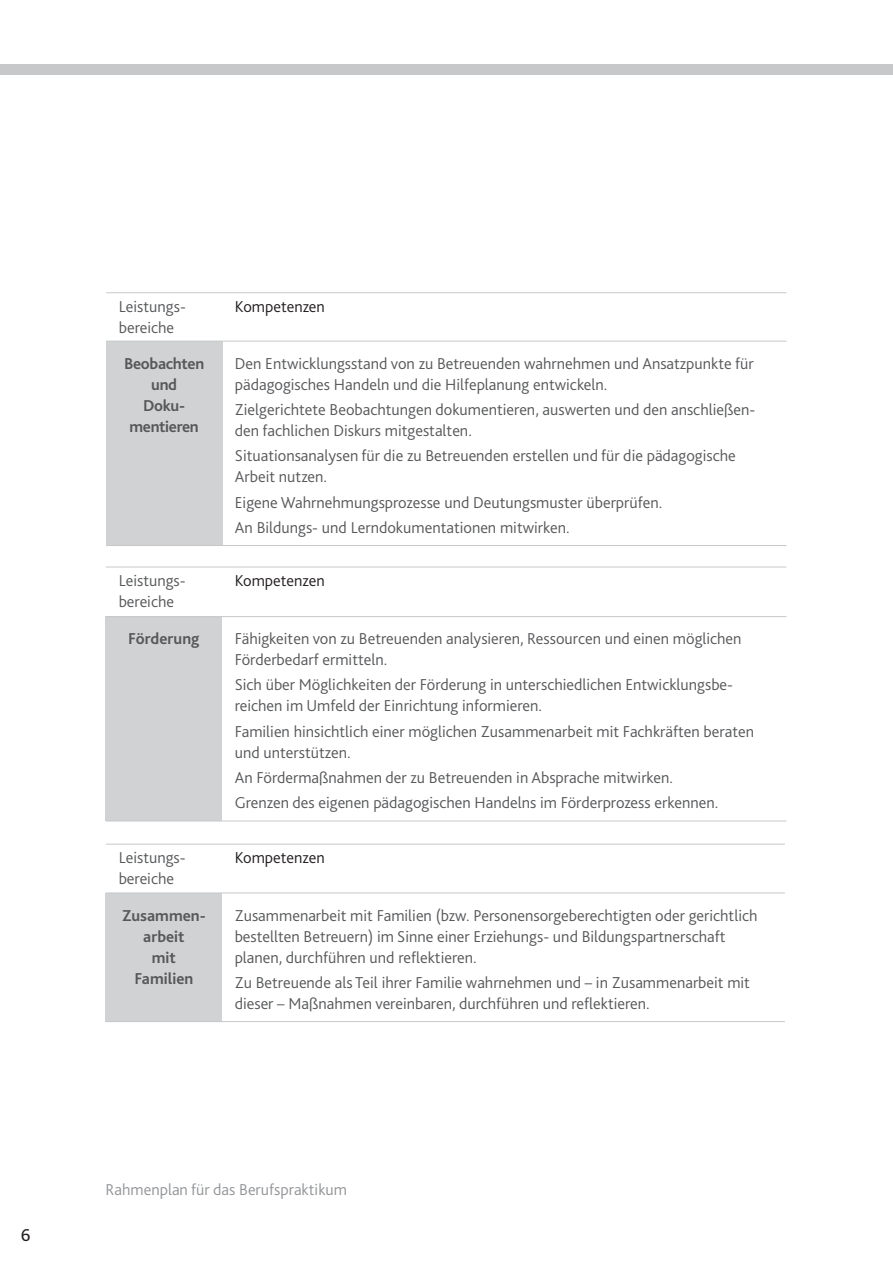
<style>
.page{position:relative;width:893px;height:1263px;background:#fff}
.page>*{position:absolute;margin:0;border:0;box-sizing:border-box;transform-origin:0 0}
.t1{font:18px "Bliss 2";color:#231f20}
.t2{font:300 16.5px/21px "Bliss 2";color:#57585a}
.t3{font:700 16.5px/21px "Bliss 2";color:#57585a;text-align:center}
.t4{font:300 16.5px "Bliss 2";color:#231f20}
.t5{font:300 16.5px "Bliss 2";color:#939598}
.t6{font:700 16.5px/21px "Bliss 2";letter-spacing:-.02em;color:#57585a;text-align:center}
</style>
<div class="page">
<div style="left:0;top:64px;width:893px;height:10px;background:#c7c8ca"></div>
<div style="left:106px;top:341px;width:116px;height:204px;background:#d1d2d4"></div>
<hr style="left:106px;top:292px;width:116px;height:1px;background:#c7c8ca">
<hr style="left:222px;top:292px;width:564px;height:1px;background:#c7c8ca">
<hr style="left:106px;top:341px;width:116px;height:1px;background:#c7c8ca">
<hr style="left:222px;top:341px;width:564px;height:1px;background:#c7c8ca">
<hr style="left:106px;top:545px;width:116px;height:1px;background:#c7c8ca">
<hr style="left:222px;top:545px;width:564px;height:1px;background:#c7c8ca">
<div style="left:106px;top:617px;width:116px;height:204px;background:#d1d2d4"></div>
<hr style="left:106px;top:567px;width:116px;height:1px;background:#c7c8ca">
<hr style="left:222px;top:567px;width:564px;height:1px;background:#c7c8ca">
<hr style="left:106px;top:616px;width:116px;height:1px;background:#c7c8ca">
<hr style="left:222px;top:616px;width:564px;height:1px;background:#c7c8ca">
<hr style="left:106px;top:821px;width:116px;height:1px;background:#c7c8ca">
<hr style="left:222px;top:821px;width:564px;height:1px;background:#c7c8ca">
<div style="left:106px;top:893px;width:116px;height:128px;background:#d1d2d4"></div>
<hr style="left:106px;top:1021px;width:116px;height:1px;background:#c7c8ca">
<hr style="left:222px;top:1021px;width:563px;height:1px;background:#c7c8ca">
<hr style="left:106px;top:844px;width:116px;height:1px;background:#c7c8ca">
<hr style="left:222px;top:844px;width:563px;height:1px;background:#c7c8ca">
<hr style="left:106px;top:892px;width:116px;height:1px;background:#c7c8ca">
<hr style="left:222px;top:892px;width:563px;height:1px;background:#c7c8ca">
<p class="t1" style="left:21px;top:1224px;width:11px">6</p>
<p class="t2" style="left:119px;top:295px;width:69px">Leistungs&shy;bereiche</p>
<p class="t4" style="left:235px;top:296px;width:92px">Kompetenzen</p>
<p class="t6" style="left:124px;top:352px;width:82px">Beobachten und<br>Doku&shy;mentieren</p>
<p class="t2" style="left:235px;top:352px;width:520px">Den Entwicklungsstand von zu Betreuenden wahrnehmen und Ansatzpunkte für pädagogisches Handeln und die Hilfeplanung entwickeln.</p>
<p class="t2" style="left:235px;top:399px;width:522px">Zielgerichtete Beobachtungen dokumentieren, auswerten und den anschließen&shy;den fachlichen Diskurs mitgestalten.</p>
<p class="t2" style="left:235px;top:445px;width:502px">Situationsanalysen für die zu Betreuenden erstellen und für die pädagogische<br>Arbeit nutzen.</p>
<p class="t2" style="left:235px;top:489px;width:429px;line-height:25.2px">Eigene Wahrnehmungsprozesse und Deutungsmuster überprüfen.<br>An Bildungs- und Lerndokumentationen mitwirken.</p>
<p class="t2" style="left:119px;top:570px;width:69px">Leistungs&shy;bereiche</p>
<p class="t4" style="left:235px;top:570px;width:92px">Kompetenzen</p>
<p class="t3" style="left:128px;top:628px;width:73px">Förderung</p>
<p class="t2" style="left:235px;top:628px;width:508px">Fähigkeiten von zu Betreuenden analysieren, Ressourcen und einen möglichen<br>Förderbedarf ermitteln.</p>
<p class="t2" style="left:235px;top:674px;width:500px">Sich über Möglichkeiten der Förderung in unterschiedlichen Entwicklungsbe&shy;reichen im Umfeld der Einrichtung informieren.</p>
<p class="t2" style="left:235px;top:720px;width:521px">Familien hinsichtlich einer möglichen Zusammenarbeit mit Fachkräften beraten und unterstützen.</p>
<p class="t2" style="left:235px;top:764px;width:485px;line-height:25.2px">An Fördermaßnahmen der zu Betreuenden in Absprache mitwirken.<br>Grenzen des eigenen pädagogischen Handelns im Förderprozess erkennen.</p>
<p class="t2" style="left:119px;top:847px;width:69px">Leistungs&shy;bereiche</p>
<p class="t4" style="left:235px;top:847px;width:92px">Kompetenzen</p>
<p class="t3" style="left:122px;top:904px;width:85px">Zusammen&shy;arbeit<br>mit<br>Familien</p>
<p class="t2" style="left:235px;top:904px;width:524px">Zusammenarbeit mit Familien (bzw. Personensorgeberechtigten oder gerichtlich bestellten Betreuern) im Sinne einer Erziehungs- und Bildungspartnerschaft planen, durchführen und reflektieren.</p>
<p class="t2" style="left:235px;top:971px;width:517px">Zu Betreuende als Teil ihrer Familie wahrnehmen und – in Zusammenarbeit mit dieser – Maßnahmen vereinbaren, durchführen und reflektieren.</p>
<p class="t5" style="left:106px;top:1179px;width:243px">Rahmenplan für das Berufspraktikum</p>
</div>
